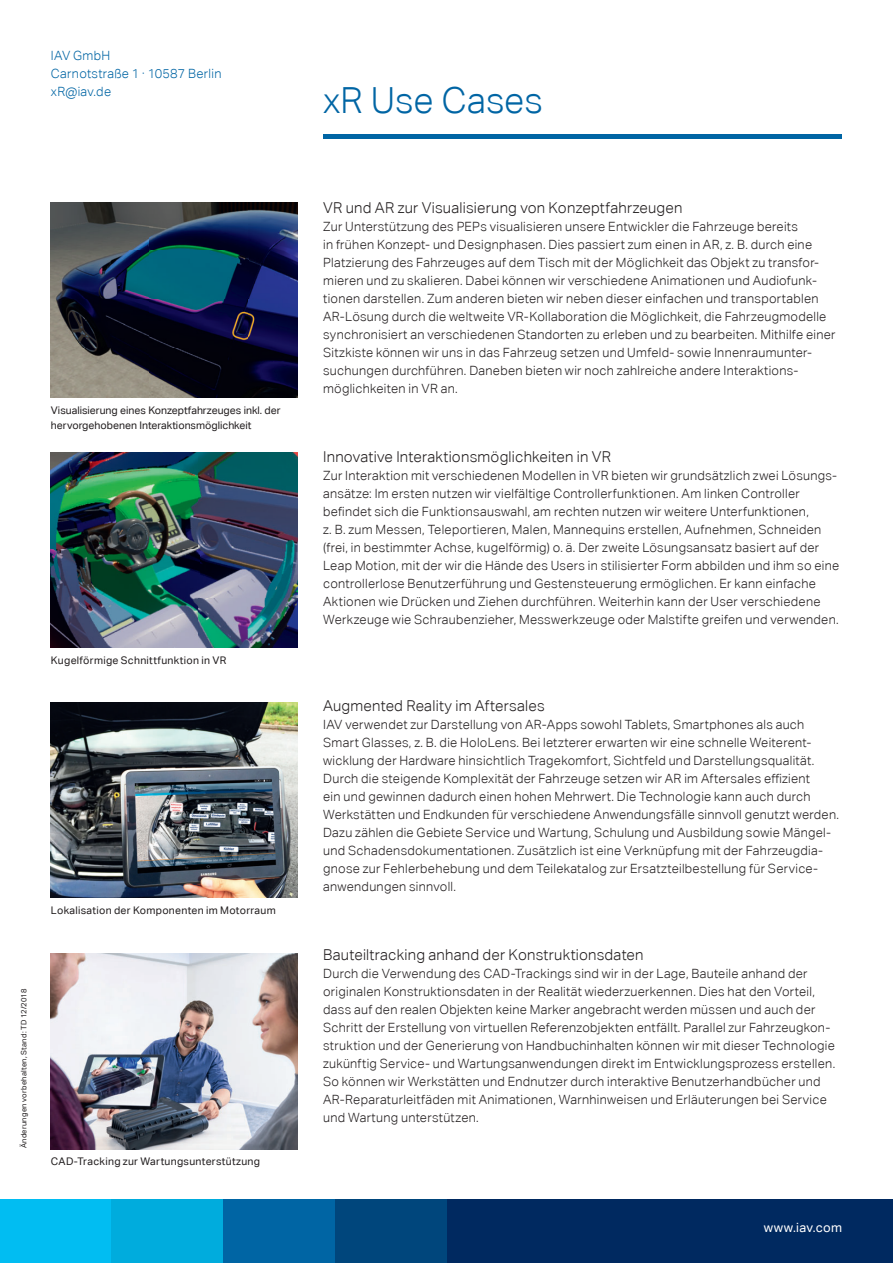
<style>
.page{position:relative;width:893px;height:1263px;background:#fff}
.page>*{position:absolute;margin:0;border:0;box-sizing:border-box;transform-origin:0 0}
.t1{font:300 36px "Aktiv Grotesk";color:#0065a4}
.t2{font:300 15px "Aktiv Grotesk";letter-spacing:.015em;color:#231f20}
.t3{font:300 12.75px/18px "Aktiv Grotesk";letter-spacing:.02em;color:#231f20}
.t4{font:300 12.75px/18px "Aktiv Grotesk";letter-spacing:.025em;color:#0065a4}
.t5{font:12.75px "Aktiv Grotesk";letter-spacing:.02em;color:#fff}
.t6{font:10.5px "Aktiv Grotesk";letter-spacing:.02em;color:#231f20}
.t7{font:10.5px/15px "Aktiv Grotesk";color:#231f20}
.t8{font:7.5px "Aktiv Grotesk";letter-spacing:.035em;color:#231f20}
</style>
<div class="page">
<div style="left:0;top:1199px;width:893px;height:64px;background:#002960"></div>
<div style="left:0;top:1199px;width:112px;height:64px;background:#01bdf2"></div>
<div style="left:112px;top:1199px;width:111px;height:64px;background:#00acdd"></div>
<div style="left:223px;top:1199px;width:112px;height:64px;background:#0065a4"></div>
<div style="left:335px;top:1199px;width:111px;height:64px;background:#00467c"></div>
<hr style="left:323px;top:134px;width:519px;height:4px;background:#0065a4">
<img style="left:51px;top:202px;width:247px;height:196px">
<img style="left:51px;top:452px;width:247px;height:196px">
<img style="left:51px;top:702px;width:247px;height:196px">
<img style="left:51px;top:954px;width:247px;height:195px">
<p class="t4" style="left:51px;top:47px;width:172px">IAV GmbH<br>Carnotstraße 1 · 10587 Berlin xR@iav.de</p>
<p class="t7" style="left:51px;top:402px;width:231px">Visualisierung eines Konzeptfahrzeuges inkl. der hervorgehobenen Interaktionsmöglichkeit</p>
<p class="t6" style="left:51px;top:654px;width:177px">Kugelförmige Schnittfunktion in VR</p>
<p class="t6" style="left:51px;top:904px;width:226px">Lokalisation der Komponenten im Motorraum</p>
<p class="t8" style="left:20px;top:1148px;width:161px;rotate:-90deg">Änderungen vorbehalten, Stand: TD 12/2018</p>
<p class="t6" style="left:51px;top:1156px;width:211px">CAD-Tracking zur Wartungsunterstützung</p>
<h1 class="t1" style="left:323px;top:80px;width:221px">xR Use Cases</h1>
<p class="t2" style="left:323px;top:199px;width:361px">VR und AR zur Visualisierung von Konzeptfahrzeugen</p>
<p class="t3" style="left:323px;top:217px;width:514px">Zur Unterstützung des PEPs visualisieren unsere Entwickler die Fahrzeuge bereits<br>in frühen Konzept- und Designphasen. Dies passiert zum einen in AR, z. B. durch eine Platzierung des Fahrzeuges auf dem Tisch mit der Möglichkeit das Objekt zu transfor&shy;mieren und zu skalieren. Dabei können wir verschiedene Animationen und Audiofunk&shy;tionen darstellen. Zum anderen bieten wir neben dieser einfachen und transportablen AR-Lösung durch die weltweite VR-Kollaboration die Möglichkeit, die Fahrzeugmodelle synchronisiert an verschiedenen Standorten zu erleben und zu bearbeiten. Mithilfe einer Sitzkiste können wir uns in das Fahrzeug setzen und Umfeld- sowie Innenraumunter&shy;suchungen durchführen. Daneben bieten wir noch zahlreiche andere Interaktions&shy;möglichkeiten in VR an.</p>
<p class="t2" style="left:323px;top:448px;width:289px">Innovative Interaktionsmöglichkeiten in VR</p>
<p class="t3" style="left:323px;top:466px;width:517px">Zur Interaktion mit verschiedenen Modellen in VR bieten wir grundsätzlich zwei Lösungs&shy;ansätze: Im ersten nutzen wir vielfältige Controllerfunktionen. Am linken Controller befindet sich die Funktionsauswahl, am rechten nutzen wir weitere Unterfunktionen,<br>z. B. zum Messen, Teleportieren, Malen, Mannequins erstellen, Aufnehmen, Schneiden (frei, in bestimmter Achse, kugelförmig) o. ä. Der zweite Lösungsansatz basiert auf der Leap Motion, mit der wir die Hände des Users in stilisierter Form abbilden und ihm so eine controllerlose Benutzerführung und Gestensteuerung ermöglichen. Er kann einfache Aktionen wie Drücken und Ziehen durchführen. Weiterhin kann der User verschiedene Werkzeuge wie Schraubenzieher, Messwerkzeuge oder Malstifte greifen und verwenden.</p>
<p class="t2" style="left:323px;top:697px;width:223px">Augmented Reality im Aftersales</p>
<p class="t3" style="left:323px;top:715px;width:517px">IAV verwendet zur Darstellung von AR-Apps sowohl Tablets, Smartphones als auch Smart Glasses, z. B. die HoloLens. Bei letzterer erwarten wir eine schnelle Weiterent&shy;wicklung der Hardware hinsichtlich Tragekomfort, Sichtfeld und Darstellungsqualität.<br>Durch die steigende Komplexität der Fahrzeuge setzen wir AR im Aftersales effizient<br>ein und gewinnen dadurch einen hohen Mehrwert. Die Technologie kann auch durch Werkstätten und Endkunden für verschiedene Anwendungsfälle sinnvoll genutzt werden.<br>Dazu zählen die Gebiete Service und Wartung, Schulung und Ausbildung sowie Mängel&shy;und Schadensdokumentationen. Zusätzlich ist eine Verknüpfung mit der Fahrzeugdia&shy;gnose zur Fehlerbehebung und dem Teilekatalog zur Ersatzteilbestellung für Service&shy;anwendungen sinnvoll.</p>
<p class="t2" style="left:323px;top:946px;width:322px">Bauteiltracking anhand der Konstruktionsdaten</p>
<p class="t3" style="left:323px;top:964px;width:514px">Durch die Verwendung des CAD-Trackings sind wir in der Lage, Bauteile anhand der originalen Konstruktionsdaten in der Realität wiederzuerkennen. Dies hat den Vorteil, dass auf den realen Objekten keine Marker angebracht werden müssen und auch der Schritt der Erstellung von virtuellen Referenzobjekten entfällt. Parallel zur Fahrzeugkon&shy;struktion und der Generierung von Handbuchinhalten können wir mit dieser Technologie zukünftig Service- und Wartungsanwendungen direkt im Entwicklungsprozess erstellen.<br>So können wir Werkstätten und Endnutzer durch interaktive Benutzerhandbücher und AR-Reparaturleitfäden mit Animationen, Warnhinweisen und Erläuterungen bei Service und Wartung unterstützen.</p>
<p class="t5" style="left:764px;top:1220px;width:80px">www.iav.com</p>
</div>
